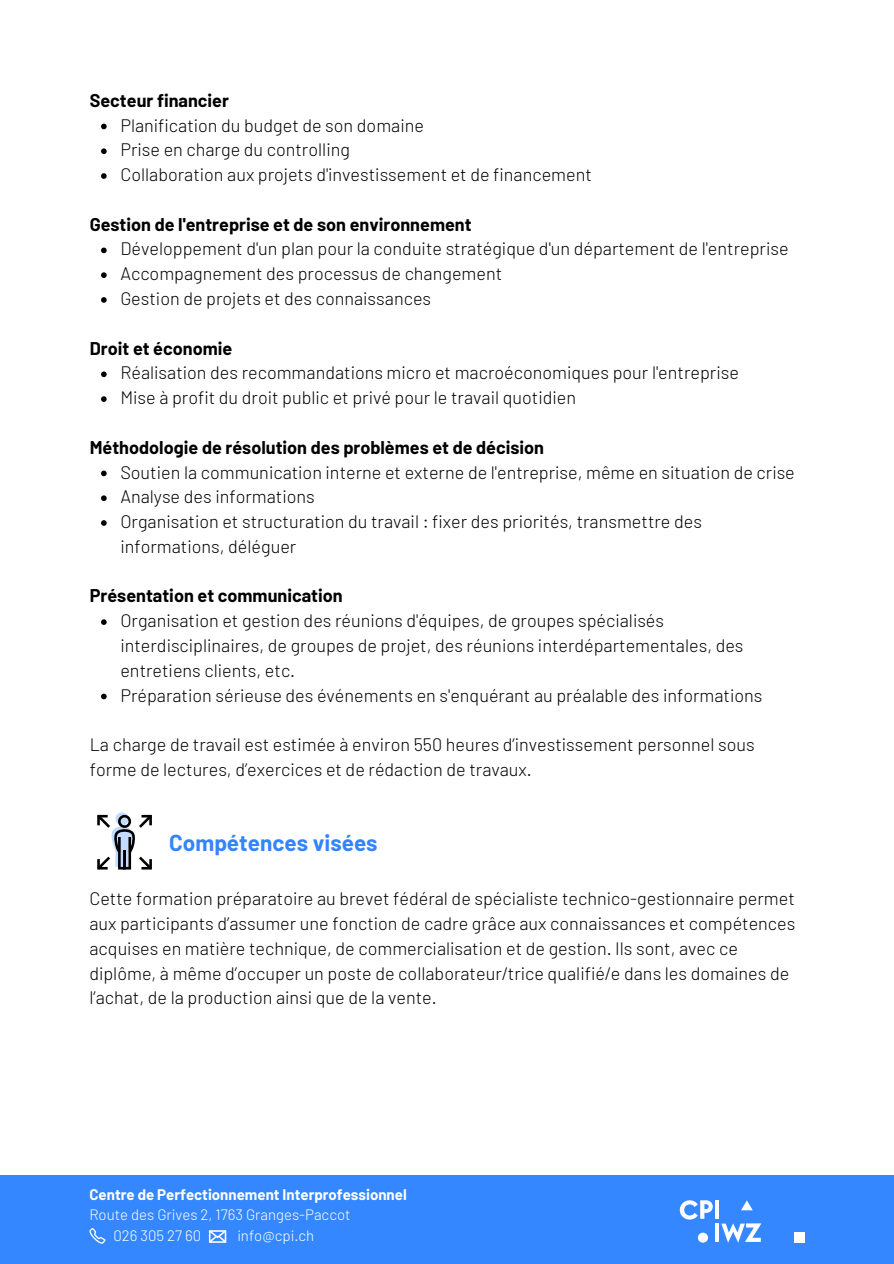
<style>
.page{position:relative;width:894px;height:1264px;background:#fff}
.page>*{position:absolute;margin:0;border:0;box-sizing:border-box;transform-origin:0 0}
.t1{font:700 22.5px "Barlow";color:#3484fc}
.t2{font:300 18px/24.8px "Barlow";color:#000}
.t3{font:700 18px "Barlow";color:#000}
.t4{font:300 15px "Barlow";color:#fff}
.t5{font:700 15px "Barlow";color:#fff}
</style>
<div class="page">
<div style="left:0;top:1175px;width:893px;height:88px;background:#3487ff"></div>
<svg style="left:679px;top:1200px;width:33px;height:19px"></svg>
<hr style="left:715px;top:1200px;width:3px;height:18px;background:#fff">
<hr style="left:715px;top:1223px;width:3px;height:18px;background:#fff">
<svg style="left:721px;top:1223px;width:40px;height:19px"></svg>
<div style="left:794px;top:1232px;width:10px;height:10px;background:#fff"></div>
<div style="left:697px;top:1232px;width:10px;height:10px;background:#fff;border-radius:50%"></div>
<svg style="left:741px;top:1200px;width:11px;height:10px"></svg>
<svg style="left:89px;top:1228px;width:16px;height:15px"></svg>
<svg style="left:208px;top:1230px;width:19px;height:12px"></svg>
<svg style="left:97px;top:812px;width:55px;height:58px"></svg>
<svg style="left:101px;top:124px;width:6px;height:5px"></svg>
<svg style="left:101px;top:148px;width:6px;height:6px"></svg>
<svg style="left:101px;top:173px;width:6px;height:6px"></svg>
<svg style="left:101px;top:247px;width:6px;height:6px"></svg>
<svg style="left:101px;top:272px;width:6px;height:6px"></svg>
<svg style="left:101px;top:297px;width:6px;height:6px"></svg>
<svg style="left:101px;top:371px;width:6px;height:6px"></svg>
<svg style="left:101px;top:396px;width:6px;height:6px"></svg>
<svg style="left:101px;top:470px;width:6px;height:6px"></svg>
<svg style="left:101px;top:495px;width:6px;height:6px"></svg>
<svg style="left:101px;top:520px;width:6px;height:6px"></svg>
<svg style="left:101px;top:619px;width:6px;height:6px"></svg>
<svg style="left:101px;top:693px;width:6px;height:6px"></svg>
<p class="t3" style="left:90px;top:89px;width:141px">Secteur financier</p>
<p class="t2" style="left:120px;top:112px;width:305px">Planification du budget de son domaine</p>
<p class="t2" style="left:120px;top:137px;width:231px">Prise en charge du controlling</p>
<p class="t2" style="left:120px;top:161px;width:473px">Collaboration aux projets d'investissement et de financement</p>
<p class="t3" style="left:90px;top:213px;width:383px">Gestion de l'entreprise et de son environnement</p>
<p class="t2" style="left:120px;top:236px;width:669px">Développement d'un plan pour la conduite stratégique d'un département de l'entreprise</p>
<p class="t2" style="left:120px;top:261px;width:383px">Accompagnement des processus de changement</p>
<p class="t2" style="left:120px;top:285px;width:312px">Gestion de projets et des connaissances</p>
<p class="t3" style="left:90px;top:336px;width:144px">Droit et économie</p>
<p class="t2" style="left:120px;top:360px;width:620px">Réalisation des recommandations micro et macroéconomiques pour l'entreprise</p>
<p class="t2" style="left:120px;top:384px;width:457px">Mise à profit du droit public et privé pour le travail quotidien</p>
<p class="t3" style="left:90px;top:435px;width:455px">Méthodologie de résolution des problèmes et de décision</p>
<p class="t2" style="left:120px;top:459px;width:675px">Soutien la communication interne et externe de l'entreprise, même en situation de crise</p>
<p class="t2" style="left:120px;top:483px;width:196px">Analyse des informations</p>
<p class="t2" style="left:120px;top:508px;width:583px">Organisation et structuration du travail : fixer des priorités, transmettre des informations, déléguer</p>
<p class="t3" style="left:90px;top:584px;width:254px">Présentation et communication</p>
<p class="t2" style="left:120px;top:607px;width:624px">Organisation et gestion des réunions d'équipes, de groupes spécialisés interdisciplinaires, de groupes de projet, des réunions interdépartementales, des entretiens clients, etc.</p>
<p class="t2" style="left:120px;top:682px;width:643px">Préparation sérieuse des événements en s'enquérant au préalable des informations</p>
<p class="t2" style="left:90px;top:731px;width:666px">La charge de travail est estimée à environ 550 heures d’investissement personnel sous forme de lectures, d’exercices et de rédaction de travaux.</p>
<p class="t1" style="left:169px;top:828px;width:210px">Compétences visées</p>
<p class="t2" style="left:89px;top:885px;width:707px">Cette formation préparatoire au brevet fédéral de spécialiste technico-gestionnaire permet aux participants d’assumer une fonction de cadre grâce aux connaissances et compétences acquises en matière technique, de commercialisation et de gestion. Ils sont, avec ce diplôme, à même d’occuper un poste de collaborateur/trice qualifié/e dans les domaines de l’achat, de la production ainsi que de la vente.</p>
<p class="t5" style="left:89px;top:1184px;width:319px">Centre de Perfectionnement Interprofessionnel</p>
<p class="t4" style="left:89px;top:1205px;width:262px">Route des Grives 2, 1763 Granges-Paccot</p>
<p class="t4" style="left:113px;top:1225px;width:89px">026 305 27 60</p>
<p class="t4" style="left:237px;top:1225px;width:78px">info@cpi.ch</p>
</div>
